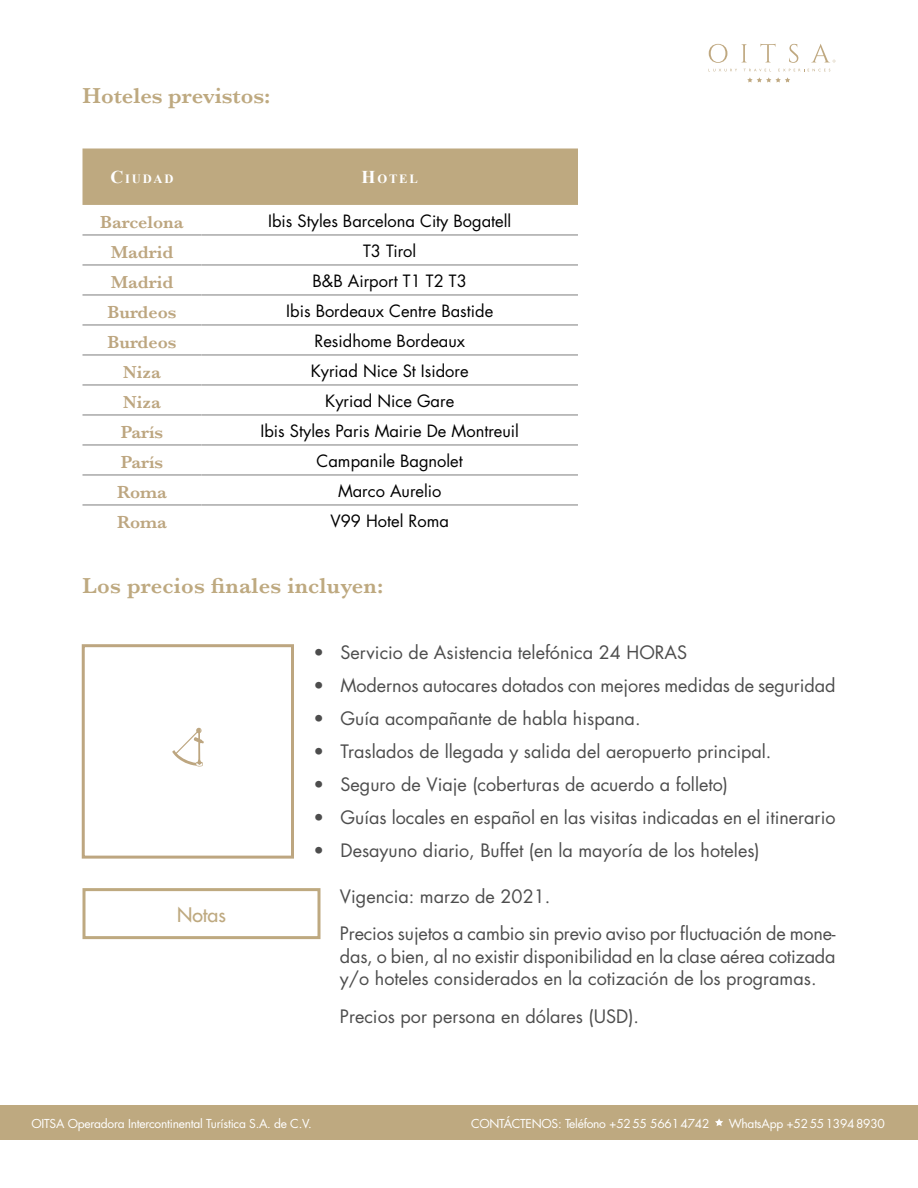
<style>
.page{position:relative;width:918px;height:1188px;background:#fff}
.page>*{position:absolute;margin:0;border:0;box-sizing:border-box;transform-origin:0 0}
.t1{font:600 22.5px "Baskerville";letter-spacing:.01em;color:#bea980}
.t2{font:500 19.5px "Futura Std";color:#bea980}
.t3{font:18px/37.5px "Futura Std";color:#4d4d4d}
.t4{font:600 18px "Baskerville";color:#bda680}
.t5{font:16.5px "Futura Std";color:#000}
.t6{font:700 12.6px "Times New Roman";letter-spacing:.145em;color:#fff}
.t7{font:12px "Futura Std";letter-spacing:-.02em;color:#fff}
.s1{font-size:18px}
</style>
<div class="page">
<svg style="left:747px;top:77px;width:43px;height:5px"></svg>
<svg style="left:708px;top:69px;width:29px;height:2px"></svg>
<svg style="left:744px;top:69px;width:26px;height:2px"></svg>
<svg style="left:778px;top:69px;width:52px;height:2px"></svg>
<svg style="left:709px;top:44px;width:18px;height:19px"></svg>
<svg style="left:741px;top:44px;width:6px;height:18px"></svg>
<svg style="left:760px;top:44px;width:16px;height:18px"></svg>
<svg style="left:789px;top:44px;width:9px;height:19px"></svg>
<svg style="left:811px;top:44px;width:25px;height:19px"></svg>
<div style="left:0;top:1106px;width:918px;height:34px;background:#bea980"></div>
<svg style="left:715px;top:1118px;width:8px;height:8px"></svg>
<div style="left:82px;top:888px;width:239px;height:51px;border:3px solid #bea980"></div>
<div style="left:82px;top:644px;width:212px;height:215px;border:3px solid #bda680"></div>
<div style="left:82px;top:148px;width:496px;height:57px;background:#bea980"></div>
<hr style="left:82px;top:234px;width:119px;height:2px;background:#a8a8a8">
<hr style="left:201px;top:234px;width:377px;height:2px;background:#a8a8a8">
<hr style="left:82px;top:264px;width:119px;height:2px;background:#a8a8a8">
<hr style="left:201px;top:264px;width:377px;height:2px;background:#a8a8a8">
<hr style="left:82px;top:294px;width:119px;height:2px;background:#a8a8a8">
<hr style="left:201px;top:294px;width:377px;height:2px;background:#a8a8a8">
<hr style="left:82px;top:324px;width:119px;height:2px;background:#a8a8a8">
<hr style="left:201px;top:324px;width:377px;height:2px;background:#a8a8a8">
<hr style="left:82px;top:354px;width:119px;height:2px;background:#a8a8a8">
<hr style="left:201px;top:354px;width:377px;height:2px;background:#a8a8a8">
<hr style="left:82px;top:384px;width:119px;height:2px;background:#a8a8a8">
<hr style="left:201px;top:384px;width:377px;height:2px;background:#a8a8a8">
<hr style="left:82px;top:414px;width:119px;height:2px;background:#a8a8a8">
<hr style="left:201px;top:414px;width:377px;height:2px;background:#a8a8a8">
<hr style="left:82px;top:444px;width:119px;height:2px;background:#a8a8a8">
<hr style="left:201px;top:444px;width:377px;height:2px;background:#a8a8a8">
<hr style="left:82px;top:474px;width:119px;height:2px;background:#a8a8a8">
<hr style="left:201px;top:474px;width:377px;height:2px;background:#a8a8a8">
<hr style="left:82px;top:504px;width:119px;height:2px;background:#a8a8a8">
<hr style="left:201px;top:504px;width:377px;height:2px;background:#a8a8a8">
<svg style="left:172px;top:727px;width:32px;height:40px"></svg>
<p class="t1" style="left:82px;top:80px;width:190px">Hoteles previstos:</p>
<p class="t6" style="left:110px;top:170px;width:65px"><span class="s1">C</span>IUDAD</p>
<p class="t6" style="left:362px;top:170px;width:58px"><span class="s1">H</span>OTEL</p>
<p class="t4" style="left:100px;top:210px;width:85px">Barcelona</p>
<p class="t5" style="left:268px;top:210px;width:245px">Ibis Styles Barcelona City Bogatell</p>
<p class="t4" style="left:111px;top:240px;width:64px">Madrid</p>
<p class="t5" style="left:363px;top:240px;width:55px">T3 Tirol</p>
<p class="t4" style="left:111px;top:270px;width:64px">Madrid</p>
<p class="t5" style="left:313px;top:270px;width:156px">B&amp;B Airport T1 T2 T3</p>
<p class="t4" style="left:108px;top:300px;width:70px">Burdeos</p>
<p class="t5" style="left:286px;top:300px;width:209px">Ibis Bordeaux Centre Bastide</p>
<p class="t4" style="left:108px;top:330px;width:70px">Burdeos</p>
<p class="t5" style="left:314px;top:330px;width:152px">Residhome Bordeaux</p>
<p class="t4" style="left:123px;top:360px;width:39px">Niza</p>
<p class="t5" style="left:311px;top:360px;width:159px">Kyriad Nice St Isidore</p>
<p class="t4" style="left:123px;top:390px;width:39px">Niza</p>
<p class="t5" style="left:325px;top:390px;width:130px">Kyriad Nice Gare</p>
<p class="t4" style="left:121px;top:420px;width:44px">París</p>
<p class="t5" style="left:261px;top:420px;width:260px">Ibis Styles Paris Mairie De Montreuil</p>
<p class="t4" style="left:121px;top:450px;width:44px">París</p>
<p class="t5" style="left:317px;top:450px;width:148px">Campanile Bagnolet</p>
<p class="t4" style="left:117px;top:480px;width:51px">Roma</p>
<p class="t5" style="left:338px;top:480px;width:105px">Marco Aurelio</p>
<p class="t4" style="left:117px;top:510px;width:51px">Roma</p>
<p class="t5" style="left:330px;top:510px;width:120px">V99 Hotel Roma</p>
<p class="t1" style="left:82px;top:569px;width:303px">Los precios finales incluyen:</p>
<p class="t2" style="left:177px;top:902px;width:50px">Notas</p>
<p class="t3" style="left:314px;top:633px;width:375px">• Servicio de Asistencia telefónica 24 HORAS</p>
<p class="t3" style="left:314px;top:666px;width:523px">• Modernos autocares dotados con mejores medidas de seguridad</p>
<p class="t3" style="left:314px;top:699px;width:329px">• Guía acompañante de habla hispana.</p>
<p class="t3" style="left:314px;top:732px;width:460px">• Traslados de llegada y salida del aeropuerto principal.</p>
<p class="t3" style="left:314px;top:765px;width:416px">• Seguro de Viaje (coberturas de acuerdo a folleto)</p>
<p class="t3" style="left:314px;top:798px;width:524px">• Guías locales en español en las visitas indicadas en el itinerario</p>
<p class="t3" style="left:314px;top:831px;width:448px">• Desayuno diario, Buffet (en la mayoría de los hoteles)</p>
<p class="t3" style="left:340px;top:878px;width:497px">Vigencia: marzo de 2021.<br>Precios sujetos a cambio sin previo aviso por fluctuación de mone-</p>
<p class="t3" style="left:340px;top:945px;width:497px;line-height:22.5px">das, o bien, al no existir disponibilidad en la clase aérea cotizada y/o hoteles considerados en la cotización de los programas.</p>
<p class="t3" style="left:340px;top:998px;width:301px">Precios por persona en dólares (USD).</p>
<p class="t7" style="left:32px;top:1116px;width:282px">OITSA Operadora Intercontinental Turística S.A. de C.V.</p>
<p class="t7" style="left:471px;top:1116px;width:240px">CONTÁCTENOS: Teléfono +5255 56614742</p>
<p class="t7" style="left:729px;top:1116px;width:158px">WhatsApp +525513948930</p>
</div>
